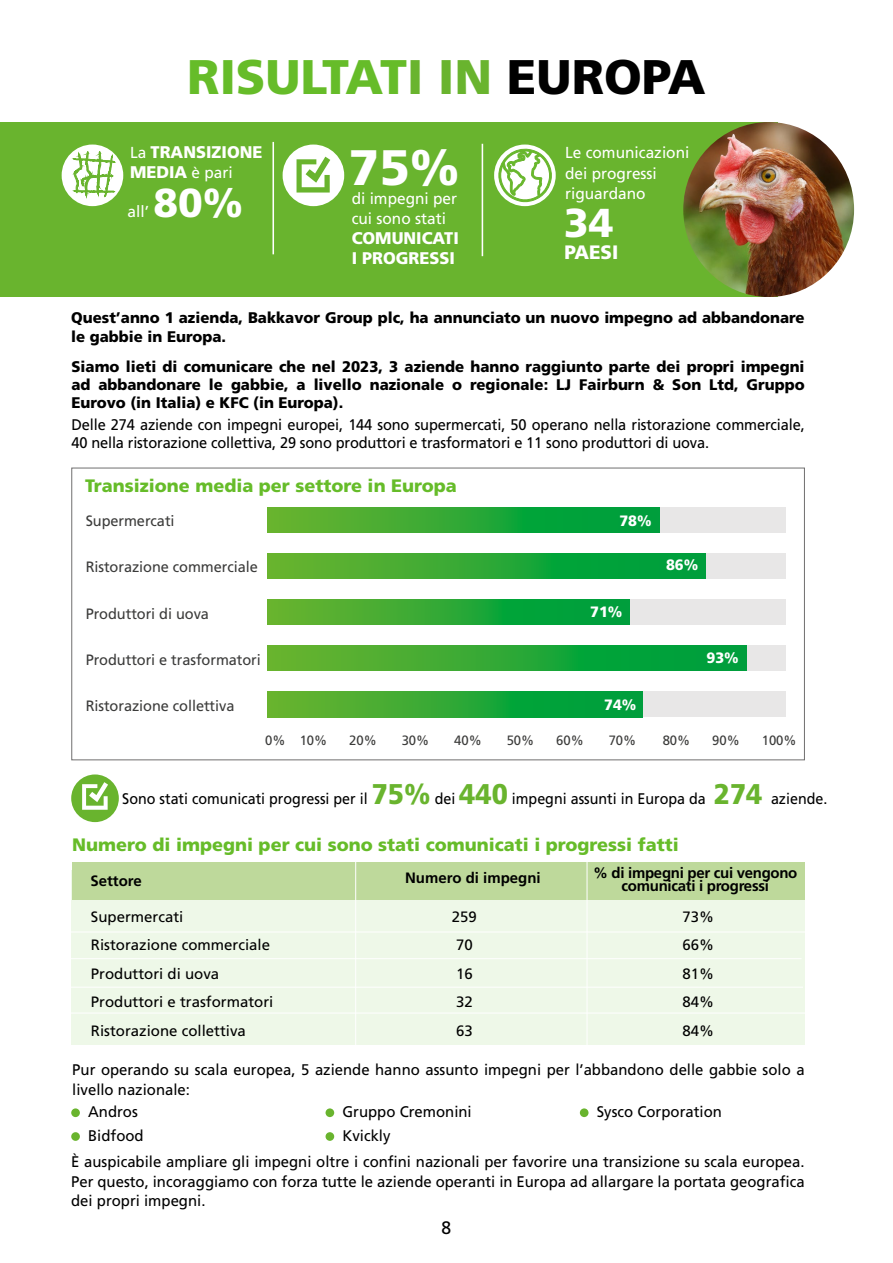
<style>
.page{position:relative;width:893px;height:1263px;background:#fff}
.page>*{position:absolute;margin:0;border:0;box-sizing:border-box;transform-origin:0 0}
.t1{font:900 49.8px "Frutiger LT Pro";color:#fff}
.t2{font:900 48.6px "Frutiger LT Pro";color:#66bc29}
.t3{font:900 40.35px "Frutiger LT Pro";color:#fff}
.t4{font:900 19.35px "Frutiger LT Pro";color:#fff}
.t5{font:900 18px "Frutiger LT Pro";color:#66bc29}
.t6{font:18px "Frutiger LT Pro";color:#000}
.t7{font:900 16.8px/20.2px "Frutiger LT Pro";color:#fff}
.t8{font:15.9px/20.2px "Frutiger LT Pro";color:#fff}
.t9{font:15.3px/19.5px "Frutiger LT Pro";color:#000}
.t10{font:900 15.3px/18px "Frutiger LT Pro";color:#000;text-align:justify}
.t11{font:15.3px/18px "Frutiger LT Pro";color:#000;scale:.95 1}
.t12{font:15.3px "Frutiger LT Pro";color:#000;scale:.93 1}
.t13{font:15px "Frutiger LT Pro";color:#000}
.t14{font:15px "Frutiger LT Pro";letter-spacing:-.005em;color:#3c3c3b}
.t15{font:700 15px/13.5px "Frutiger LT Pro";letter-spacing:-.02em;color:#000;text-align:center}
.t16{font:700 15px "Frutiger LT Pro";color:#000}
.t17{font:900 15px "Frutiger LT Pro";letter-spacing:-.005em;color:#fff}
.t18{font:13.5px "Frutiger LT Pro";letter-spacing:-.005em;color:#3c3c3b}
.s1{color:#69b42e}
.s2{color:#000}
.s3{font-weight:400;font-size:15.9px}
.s4{font-weight:900;font-size:28.5px;color:#69b42e}
</style>
<div class="page">
<div style="left:0;top:122px;width:778px;height:175px;background:#69b42e"></div>
<div style="left:267px;top:599px;width:519px;height:26px;background:#e8e7e7"></div>
<svg style="left:267px;top:599px;width:362px;height:26px;background:#2ca835"></svg>
<div style="left:267px;top:645px;width:519px;height:26px;background:#e8e7e7"></div>
<svg style="left:267px;top:645px;width:479px;height:26px;background:#2ba835"></svg>
<div style="left:267px;top:692px;width:519px;height:25px;background:#e8e7e7"></div>
<svg style="left:267px;top:692px;width:375px;height:25px;background:#2ba835"></svg>
<div style="left:267px;top:553px;width:519px;height:26px;background:#e8e7e7"></div>
<svg style="left:267px;top:553px;width:438px;height:26px;background:#2ba835"></svg>
<div style="left:267px;top:507px;width:519px;height:26px;background:#e8e7e7"></div>
<svg style="left:267px;top:507px;width:392px;height:26px;background:#2ca835"></svg>
<img style="left:683px;top:122px;width:171px;height:175px">
<hr style="left:272px;top:142px;width:2px;height:112px;background:#fff">
<div style="left:72px;top:870px;width:733px;height:174px;background:#eef8e8"></div>
<div style="left:72px;top:862px;width:733px;height:37px;background:#bed99b"></div>
<hr style="left:355px;top:842px;width:1px;height:227px;background:#fff">
<hr style="left:587px;top:842px;width:1px;height:218px;background:#fff">
<hr style="left:66px;top:987px;width:737px;height:1px;background:#fff">
<hr style="left:64px;top:958px;width:737px;height:1px;background:#fff">
<hr style="left:70px;top:932px;width:752px;height:1px;background:#fff">
<hr style="left:61px;top:1013px;width:752px;height:1px;background:#fff">
<div style="left:71px;top:1108px;width:9px;height:9px;background:#69b42e;border-radius:50%"></div>
<div style="left:71px;top:1132px;width:9px;height:9px;background:#69b42e;border-radius:50%"></div>
<div style="left:326px;top:1108px;width:8px;height:9px;background:#69b42e;border-radius:50%"></div>
<div style="left:326px;top:1132px;width:8px;height:9px;background:#69b42e;border-radius:50%"></div>
<div style="left:580px;top:1108px;width:8px;height:9px;background:#69b42e;border-radius:50%"></div>
<div style="left:62px;top:145px;width:61px;height:61px;background:#fff;border-radius:50%"></div>
<div style="left:494px;top:145px;width:62px;height:61px;background:#fff;border-radius:50%"></div>
<svg style="left:61px;top:144px;width:55px;height:63px"></svg>
<svg style="left:498px;top:147px;width:54px;height:55px"></svg>
<div style="left:71px;top:774px;width:48px;height:48px;background:#69b42e;border-radius:50%"></div>
<svg style="left:82px;top:782px;width:26px;height:28px"></svg>
<div style="left:283px;top:145px;width:61px;height:61px;background:#fff;border-radius:50%"></div>
<hr style="left:482px;top:144px;width:1px;height:112px;background:#fff">
<svg style="left:297px;top:157px;width:33px;height:36px"></svg>
<h2 class="t2" style="left:187px;top:47px;width:520px">RISULTAT<span class="s1">I IN</span> <span class="s2">EUROPA</span></h2>
<p class="t7" style="left:130px;top:142px;width:134px"><span class="s3">La</span> TRANSIZIONE<br>MEDIA <span class="s3">è pari</span></p>
<h3 class="t3" style="left:153px;top:179px;width:91px">80%</h3>
<p class="t8" style="left:128px;top:202px;width:23px">all’</p>
<h1 class="t1" style="left:349px;top:137px;width:112px">75%</h1>
<p class="t8" style="left:352px;top:188px;width:107px">di impegni per cui sono stati</p>
<p class="t7" style="left:352px;top:228px;width:109px">COMUNICATI<br>I PROGRESSI</p>
<p class="t8" style="left:565px;top:143px;width:126px">Le comunicazioni dei progressi riguardano</p>
<h3 class="t3" style="left:564px;top:199px;width:51px">34</h3>
<p class="t4" style="left:564px;top:241px;width:56px">PAESI</p>
<p class="t10" style="left:71px;top:307px;width:735px;line-height:19.5px">Quest’anno 1 azienda, Bakkavor Group plc, ha annunciato un nuovo impegno ad abbandonare le gabbie in Europa.</p>
<p class="t10" style="left:71px;top:357px;width:735px">Siamo lieti di comunicare che nel 2023, 3 aziende hanno raggiunto parte dei propri impegni ad abbandonare le gabbie, a livello nazionale o regionale: LJ Fairburn &amp; Son Ltd, Gruppo Eurovo (in Italia) e KFC (in Europa).</p>
<p class="t11" style="left:71px;top:416px;width:773px">Delle 274 aziende con impegni europei, 144 sono supermercati, 50 operano nella ristorazione commerciale,<br>40 nella ristorazione collettiva, 29 sono produttori e trasformatori e 11 sono produttori di uova.</p>
<p class="t5" style="left:85px;top:474px;width:373px">Transizione media per settore in Europa</p>
<p class="t14" style="left:86px;top:512px;width:90px">Supermercati</p>
<p class="t14" style="left:86px;top:558px;width:174px">Ristorazione commerciale</p>
<p class="t14" style="left:86px;top:604px;width:125px">Produttori di uova</p>
<p class="t14" style="left:86px;top:651px;width:177px">Produttori e trasformatori</p>
<p class="t14" style="left:86px;top:697px;width:150px">Ristorazione collettiva</p>
<p class="t17" style="left:619px;top:512px;width:34px">78%</p>
<p class="t17" style="left:590px;top:603px;width:34px">71%</p>
<p class="t17" style="left:604px;top:695px;width:34px">74%</p>
<p class="t17" style="left:666px;top:556px;width:34px">86%</p>
<p class="t17" style="left:706px;top:649px;width:34px">93%</p>
<p class="t18" style="left:265px;top:732px;width:64px">0% 10%</p>
<p class="t18" style="left:349px;top:732px;width:29px">20%</p>
<p class="t18" style="left:402px;top:732px;width:29px">30%</p>
<p class="t18" style="left:454px;top:732px;width:29px">40%</p>
<p class="t18" style="left:507px;top:732px;width:29px">50%</p>
<p class="t18" style="left:556px;top:732px;width:29px">60%</p>
<p class="t18" style="left:609px;top:732px;width:29px">70%</p>
<p class="t18" style="left:663px;top:732px;width:29px">80%</p>
<p class="t18" style="left:712px;top:732px;width:29px">90%</p>
<p class="t18" style="left:762px;top:732px;width:36px">100%</p>
<p class="t12" style="left:122px;top:790px;width:760px">Sono stati comunicati progressi per il <span class="s4">75%</span> dei <span class="s4">440</span> impegni assunti in Europa da <span class="s4">274</span> aziende.</p>
<p class="t5" style="left:72px;top:834px;width:608px">Numero di impegni per cui sono stati comunicati i progressi fatti</p>
<p class="t16" style="left:90px;top:872px;width:53px">Settore</p>
<p class="t16" style="left:405px;top:869px;width:137px">Numero di impegni</p>
<p class="t15" style="left:593px;top:866px;width:206px">% di impegni per cui vengono comunicati i progressi</p>
<p class="t13" style="left:91px;top:907px;width:94px">Supermercati</p>
<p class="t13" style="left:452px;top:907px;width:27px">259</p>
<p class="t13" style="left:683px;top:907px;width:33px">73%</p>
<p class="t13" style="left:91px;top:936px;width:181px">Ristorazione commerciale</p>
<p class="t13" style="left:456px;top:936px;width:18px">70</p>
<p class="t13" style="left:683px;top:936px;width:33px">66%</p>
<p class="t13" style="left:91px;top:964px;width:130px">Produttori di uova</p>
<p class="t13" style="left:456px;top:964px;width:18px">16</p>
<p class="t13" style="left:683px;top:964px;width:33px">81%</p>
<p class="t13" style="left:91px;top:993px;width:184px">Produttori e trasformatori</p>
<p class="t13" style="left:456px;top:993px;width:18px">32</p>
<p class="t13" style="left:683px;top:993px;width:33px">84%</p>
<p class="t13" style="left:91px;top:1021px;width:157px">Ristorazione collettiva</p>
<p class="t13" style="left:456px;top:1021px;width:18px">63</p>
<p class="t13" style="left:683px;top:1021px;width:33px">84%</p>
<p class="t9" style="left:72px;top:1060px;width:734px">Pur operando su scala europea, 5 aziende hanno assunto impegni per l’abbandono delle gabbie solo a livello nazionale:</p>
<p class="t9" style="left:88px;top:1100px;width:57px;line-height:23.7px">Andros<br>Bidfood</p>
<p class="t9" style="left:342px;top:1100px;width:131px;line-height:23.7px">Gruppo Cremonini<br>Kvickly</p>
<p class="t9" style="left:597px;top:1102px;width:127px">Sysco Corporation</p>
<p class="t9" style="left:71px;top:1152px;width:735px;text-align:justify">È auspicabile ampliare gli impegni oltre i confini nazionali per favorire una transizione su scala europea.<br>Per questo, incoraggiamo con forza tutte le aziende operanti in Europa ad allargare la portata geografica dei propri impegni.</p>
<p class="t6" style="left:441px;top:1217px;width:11px">8</p>
</div>
